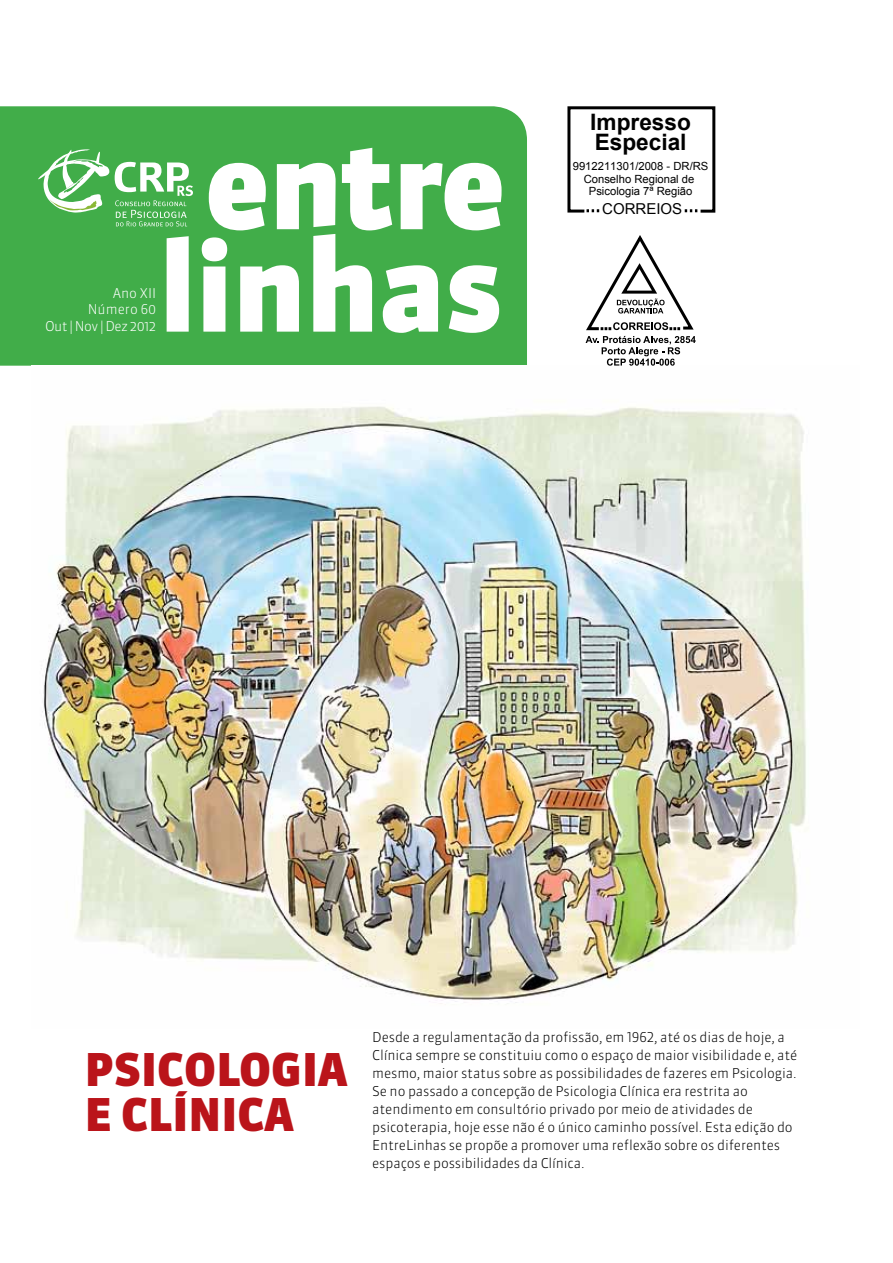
<style>
.page{position:relative;width:893px;height:1263px;background:#fff}
.page>*{position:absolute;margin:0;border:0;box-sizing:border-box;transform-origin:0 0}
.t1{font:45px/45px "Sanuk Black SC";color:#ba141a}
.t2{font:700 22.65px/20px "Arial";color:#000}
.t3{font:15px "Arial";color:#000}
.t4{font:300 13.5px/18px "Sanuk LF";letter-spacing:-.01em;color:#000}
.t5{font:300 13.5px/16.2px "Sanuk";color:#fff;text-align:right}
.t6{font:11.25px/12.5px "Arial";color:#000;text-align:center}
</style>
<div class="page">
<div style="left:0;top:106px;width:527px;height:260px;background:#41ad49"></div>
<img style="left:41px;top:406px;width:765px;height:598px">
<svg style="left:38px;top:148px;width:464px;height:185px"></svg>
<svg style="left:567px;top:106px;width:149px;height:107px"></svg>
<svg style="left:585px;top:235px;width:111px;height:131px"></svg>
<p class="t5" style="left:45px;top:285px;width:113px">Ano XII<br>Número 60<br>Out | Nov | Dez 2012</p>
<h2 class="t2" style="left:590px;top:113px;width:102px">Impresso<br>Especial</h2>
<p class="t6" style="left:573px;top:160px;width:137px">9912211301/2008 - DR/RS<br>Conselho Regional de<br>Psicologia 7ª Região</p>
<p class="t3" style="left:602px;top:199px;width:82px">CORREIOS</p>
<h1 class="t1" style="left:85px;top:1047px;width:264px">PSICOLOGIA<br>E CLÍNICA</h1>
<p class="t4" style="left:372px;top:1028px;width:427px">Desde a regulamentação da profissão, em 1962, até os dias de hoje, a Clínica sempre se constituiu como o espaço de maior visibilidade e, até mesmo, maior status sobre as possibilidades de fazeres em Psicologia.<br>Se no passado a concepção de Psicologia Clínica era restrita ao atendimento em consultório privado por meio de atividades de psicoterapia, hoje esse não é o único caminho possível. Esta edição do EntreLinhas se propõe a promover uma reflexão sobre os diferentes espaços e possibilidades da Clínica.</p>
</div>
